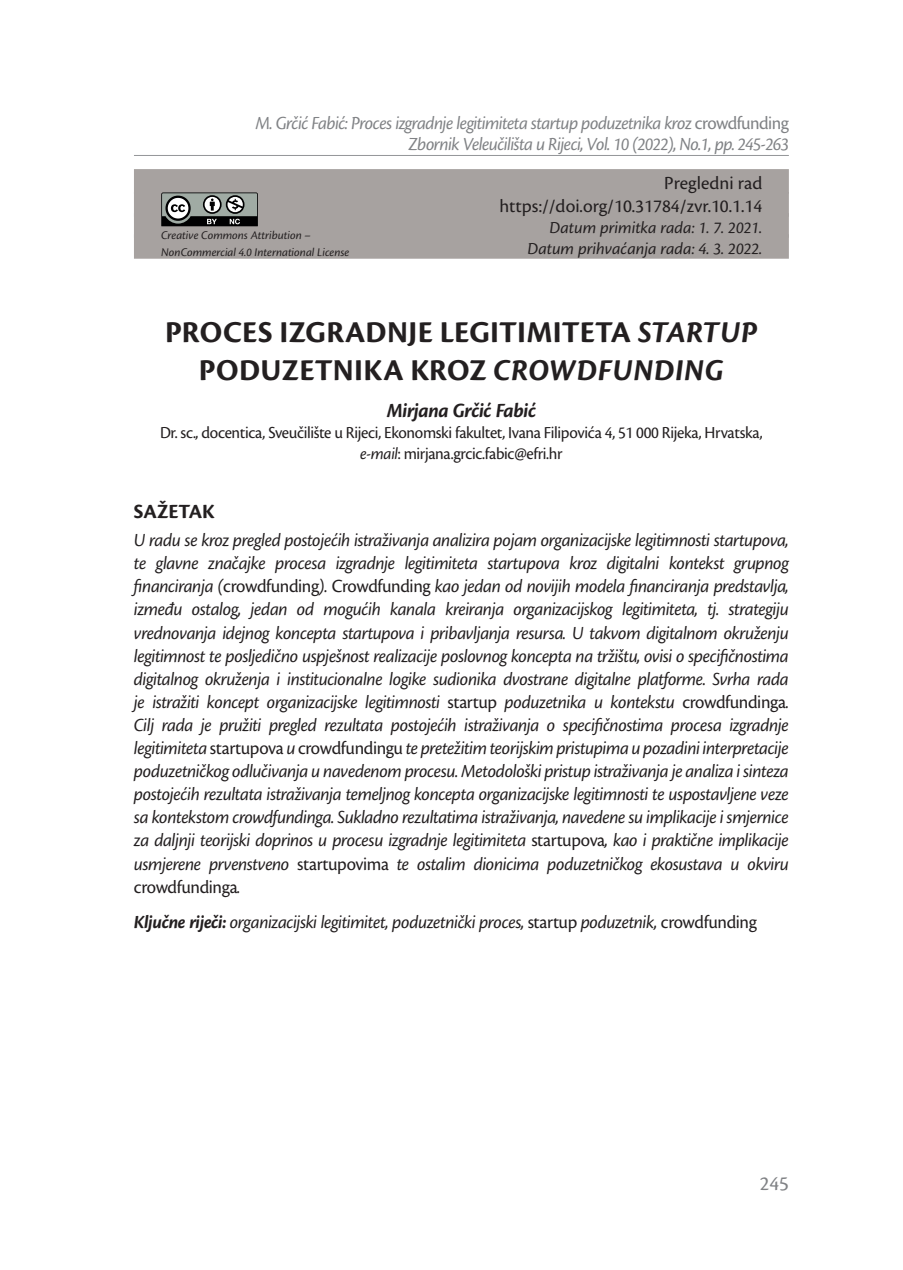
<style>
.page{position:relative;width:903px;height:1270px;background:#fff}
.page>*{position:absolute;margin:0;border:0;box-sizing:border-box;transform-origin:0 0}
.t1{font:700 31.5px/37.8px "Cronos Pro";letter-spacing:.01em;color:#231f20;text-align:center}
.t2{font:italic 700 21px "Cronos Pro";letter-spacing:-.025em;color:#231f20;scale:.96 1}
.t3{font:700 21px "Cronos Pro";color:#231f20}
.t4{font:21px "Cronos Pro";color:#808285}
.t5{font:italic 19.25px/23.1px "Cronos Pro";letter-spacing:-.025em;color:#231f20;text-align:justify;scale:.96 1}
.t6{font:italic 19.25px/21px "Cronos Pro";letter-spacing:-.035em;color:#808285;text-align:right;scale:.96 1}
.t7{font:19.25px/23.1px "Cronos Pro";color:#231f20;text-align:right}
.t8{font:17.5px/21px "Cronos Pro";letter-spacing:-.02em;color:#231f20;text-align:center;scale:.96 1}
.t9{font:italic 17.5px/21px "Cronos Pro";color:#231f20;text-align:right}
.t10{font:italic 12.25px/16.8px "Cronos Pro";letter-spacing:-.005em;color:#231f20}
.s1{font-style:normal}
.s2{font-style:italic}
.s3{font-weight:700}
</style>
<div class="page">
<hr style="left:134px;top:155px;width:655px;height:1px;background:#939598">
<div style="left:134px;top:169px;width:655px;height:25px;background:#a7a2a0"></div>
<div style="left:134px;top:192px;width:655px;height:25px;background:#a7a2a0"></div>
<div style="left:134px;top:213px;width:655px;height:25px;background:#a7a2a0"></div>
<div style="left:134px;top:234px;width:655px;height:25px;background:#a7a2a0"></div>
<svg style="left:161px;top:192px;width:97px;height:34px"></svg>
<p class="t6" style="left:255px;top:113px;width:557px">M. Grčić Fabić: Proces izgradnje legitimiteta startup poduzetnika kroz <span class="s1">crowdfunding<br></span>Zbornik Veleučilišta u Rijeci, Vol. 10 (2022), No.1, pp. 245-263</p>
<p class="t10" style="left:161px;top:227px;width:190px">Creative Commons Attribution –<br>NonCommercial 4.0 International License</p>
<p class="t7" style="left:499px;top:171px;width:264px">Pregledni rad https://doi.org/10.31784/zvr.10.1.14</p>
<p class="t9" style="left:527px;top:217px;width:236px">Datum primitka rada: 1. 7. 2021.<br>Datum prihvaćanja rada: 4. 3. 2022.</p>
<h1 class="t1" style="left:165px;top:314px;width:594px">PROCES IZGRADNJE LEGITIMITETA <span class="s2">STARTUP<br></span>PODUZETNIKA KROZ <span class="s2">CROWDFUNDING</span></h1>
<p class="t2" style="left:387px;top:399px;width:157px">Mirjana Grčić Fabić</p>
<p class="t8" style="left:160px;top:422px;width:629px">Dr. sc., docentica, Sveučilište u Rijeci, Ekonomski fakultet, Ivana Filipovića 4, 51 000 Rijeka, Hrvatska, <span class="s2">e-mail</span>: mirjana.grcic.fabic@efri.hr</p>
<p class="t3" style="left:134px;top:499px;width:82px">SAŽETAK</p>
<p class="t5" style="left:134px;top:529px;width:684px">U radu se kroz pregled postojećih istraživanja analizira pojam organizacijske legitimnosti startupova, te glavne značajke procesa izgradnje legitimiteta startupova kroz digitalni kontekst grupnog financiranja (<span class="s1">crowdfunding</span>). <span class="s1">Crowdfunding</span> kao jedan od novijih modela financiranja predstavlja, između ostalog, jedan od mogućih kanala kreiranja organizacijskog legitimiteta, tj. strategiju vrednovanja idejnog koncepta startupova i pribavljanja resursa. U takvom digitalnom okruženju legitimnost te posljedično uspješnost realizacije poslovnog koncepta na tržištu, ovisi o specifičnostima digitalnog okruženja i institucionalne logike sudionika dvostrane digitalne platforme. Svrha rada je istražiti koncept organizacijske legitimnosti <span class="s1">startup</span> poduzetnika u kontekstu <span class="s1">crowdfundinga</span>.<br>Cilj rada je pružiti pregled rezultata postojećih istraživanja o specifičnostima procesa izgradnje legitimiteta <span class="s1">startupova</span> u <span class="s1">crowdfundingu</span> te pretežitim teorijskim pristupima u pozadini interpretacije poduzetničkog odlučivanja u navedenom procesu. Metodološki pristup istraživanja je analiza i sinteza postojećih rezultata istraživanja temeljnog koncepta organizacijske legitimnosti te uspostavljene veze sa kontekstom crowdfundinga. Sukladno rezultatima istraživanja, navedene su implikacije i smjernice za daljnji teorijski doprinos u procesu izgradnje legitimiteta <span class="s1">startupova</span>, kao i praktične implikacije usmjerene prvenstveno <span class="s1">startupovima</span> te ostalim dionicima poduzetničkog ekosustava u okviru <span class="s1">crowdfundinga</span>.</p>
<p class="t5" style="left:134px;top:911px;width:650px"><span class="s3">Ključne riječi:</span> organizacijski legitimitet, poduzetnički proces, <span class="s1">startup</span> poduzetnik, <span class="s1">crowdfunding</span></p>
<p class="t4" style="left:760px;top:1171px;width:31px">245</p>
</div>
